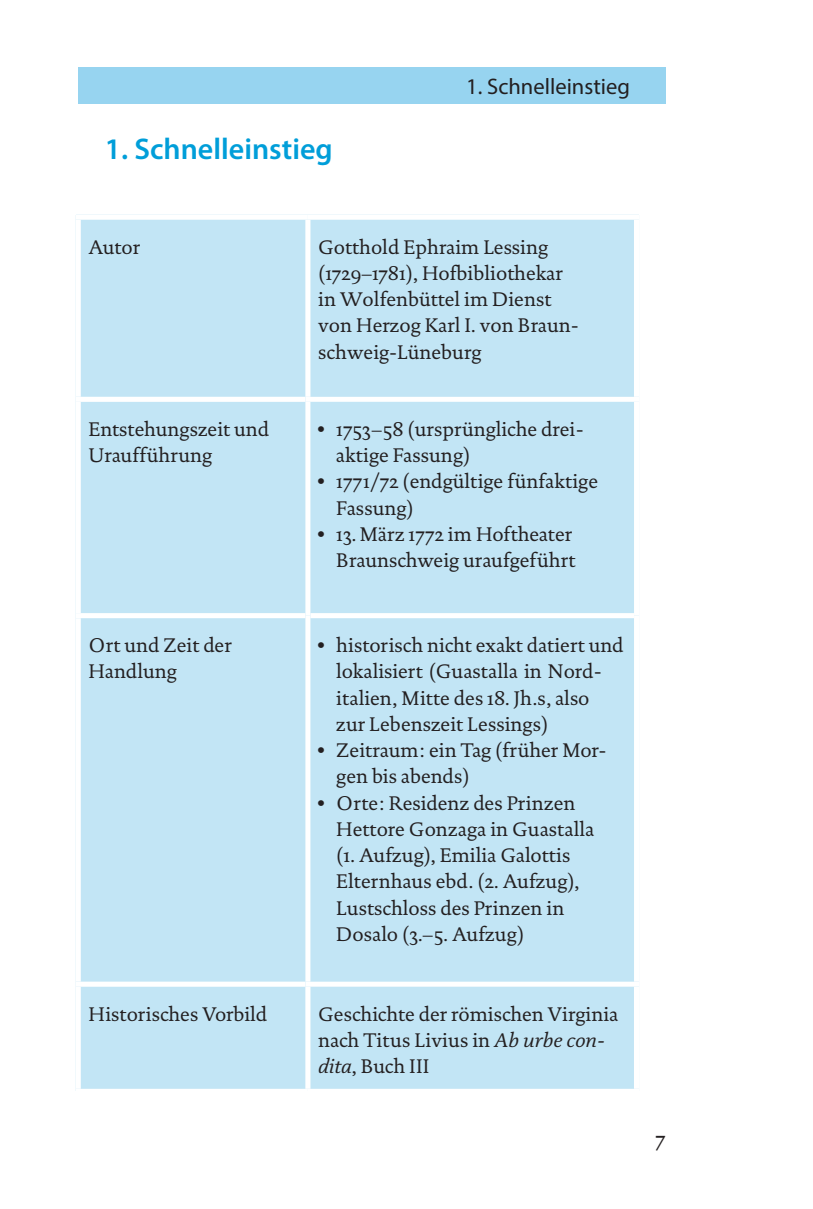
<style>
.page{position:relative;width:813px;height:1209px;background:#fff}
.page>*{position:absolute;margin:0;border:0;box-sizing:border-box;transform-origin:0 0}
.t1{font:600 30px "Myriad Pro";color:#009ed9}
.t2{font:22.5px "Myriad Pro";color:#231f20}
.t3{font:21.25px "Documenta 130408";color:#231f20}
.t4{font:20px/26.2px "Documenta 130408";color:#231f20}
.s1{font-style:italic}
</style>
<div class="page">
<div style="left:81px;top:220px;width:552px;height:869px;background:#c2e5f5"></div>
<div style="left:305px;top:220px;width:5px;height:177px;background:#fff"></div>
<div style="left:76px;top:397px;width:229px;height:5px;background:#fff"></div>
<div style="left:76px;top:613px;width:229px;height:5px;background:#fff"></div>
<div style="left:310px;top:613px;width:323px;height:5px;background:#fff"></div>
<div style="left:76px;top:982px;width:229px;height:5px;background:#fff"></div>
<div style="left:305px;top:987px;width:5px;height:102px;background:#fff"></div>
<div style="left:305px;top:397px;width:333px;height:5px;background:#fff"></div>
<div style="left:305px;top:402px;width:5px;height:214px;background:#fff"></div>
<div style="left:305px;top:616px;width:5px;height:366px;background:#fff"></div>
<div style="left:305px;top:982px;width:333px;height:5px;background:#fff"></div>
<div style="left:71px;top:210px;width:572px;height:890px;border:5px solid #fff"></div>
<div style="left:62px;top:1091px;width:609px;height:16px;background:#fff"></div>
<div style="left:78px;top:67px;width:587px;height:37px;background:#97d4f0"></div>
<h1 class="t1" style="left:105px;top:133px;width:229px">1. Schnelleinstieg</h1>
<p class="t2" style="left:466px;top:73px;width:165px">1. Schnelleinstieg</p>
<p class="t4" style="left:88px;top:233px;width:53px">Autor</p>
<p class="t4" style="left:318px;top:233px;width:262px">Gotthold Ephraim Lessing (1729–1781), Hofbibliothekar in Wolfenbüttel im Dienst von Herzog Karl I. von Braun&shy;schweig-Lüneburg</p>
<p class="t4" style="left:88px;top:415px;width:182px">Entstehungszeit und<br>Uraufführung</p>
<p class="t4" style="left:336px;top:415px;width:249px;text-indent:-21px">• 1753–58 (ursprüngliche drei&shy;aktige Fassung)</p>
<p class="t4" style="left:336px;top:468px;width:263px;text-indent:-21px">• 1771/72 (endgültige fünfaktige<br>Fassung)</p>
<p class="t4" style="left:315px;top:520px;width:262px;text-align:right">• 13. März 1772 im Hoftheater<br>Braunschweig uraufgeführt</p>
<p class="t4" style="left:88px;top:632px;width:145px">Ort und Zeit der<br>Handlung</p>
<p class="t4" style="left:336px;top:632px;width:289px;text-indent:-21px">• historisch nicht exakt datiert und lokalisiert (Guastalla in Nord&shy;italien, Mitte des 18. Jh.s, also<br>zur Lebenszeit Lessings)</p>
<p class="t4" style="left:336px;top:736px;width:271px;text-indent:-21px">• Zeitraum: ein Tag (früher Mor&shy;gen bis abends)</p>
<p class="t4" style="left:336px;top:789px;width:259px;text-indent:-21px">• Orte: Residenz des Prinzen<br>Hettore Gonzaga in Guastalla (1. Aufzug), Emilia Galottis<br>Elternhaus ebd. (2. Aufzug),<br>Lustschloss des Prinzen in<br>Dosalo (3.–5. Aufzug)</p>
<p class="t4" style="left:88px;top:1000px;width:180px">Historisches Vorbild</p>
<p class="t4" style="left:318px;top:1000px;width:301px">Geschichte der römischen Virginia nach Titus Livius in <span class="s1">Ab urbe con&shy;dita</span>, Buch III</p>
<p class="t3" style="left:655px;top:1123px;width:11px">7</p>
</div>
